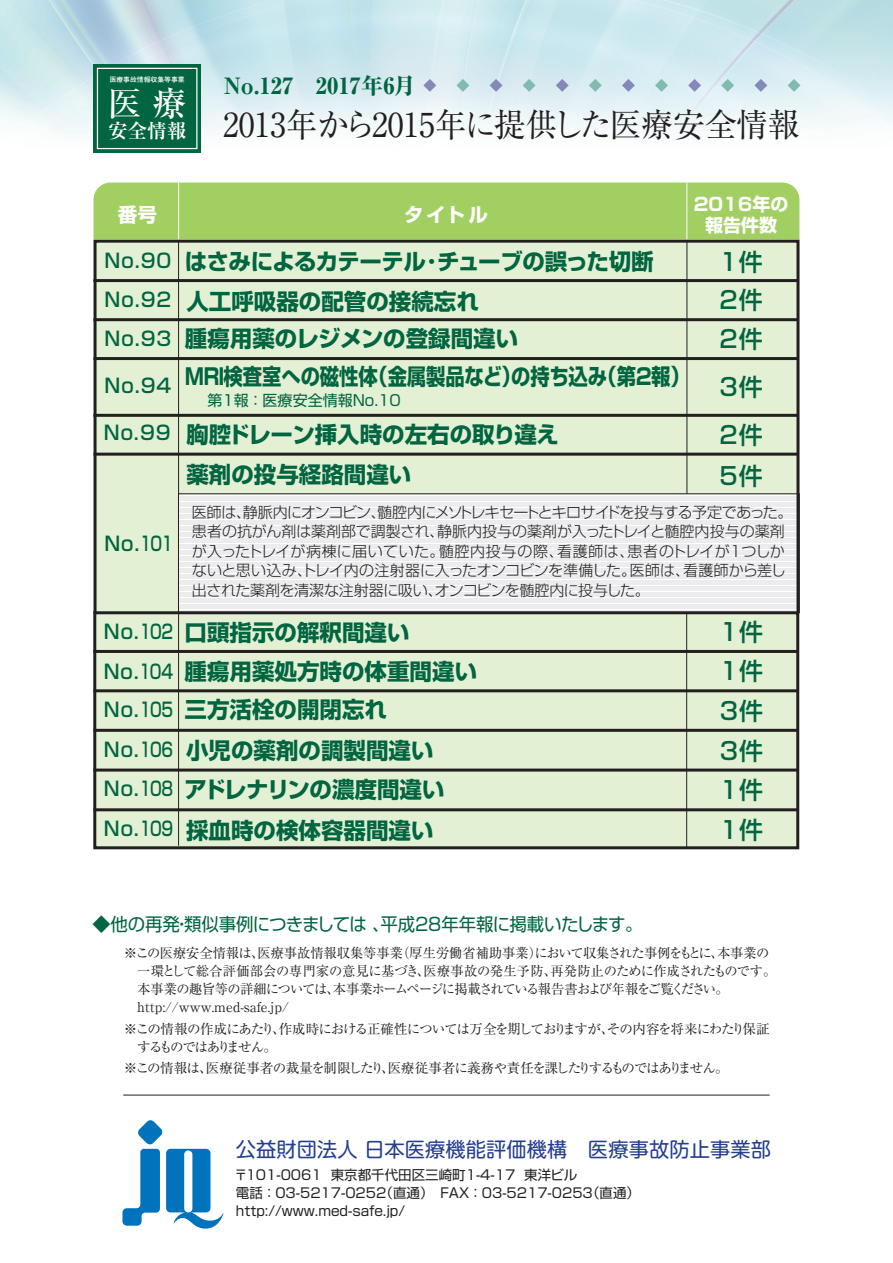
<style>
.page{position:relative;width:893px;height:1263px;background:#fff}
.page>*{position:absolute;margin:0;border:0;box-sizing:border-box;transform-origin:0 0}
.t1{font:33.75px "Ryumin Pro Medium 90 msp RKSJ H";color:#fff}
.t2{font:33px "Ryumin Pro Regular 90 msp RKSJ H";letter-spacing:-.005em;color:#231f20;scale:.96 1}
.t3{font:24px/38.7px "Shin Go Pro Medium 90 msp RKSJ H";letter-spacing:.05em;color:#006540}
.t4{font:22.5px/39.8px "Shin Go Pro Bold 90 msp RKSJ H";color:#006540}
.t5{font:22.5px "Shin Go Pro Bold 90 msp RKSJ H";color:#006540;scale:.86 1}
.t6{font:22.5px "Shin Go Pro Bold 90 msp RKSJ H";letter-spacing:-.025em;color:#006540}
.t7{font:22.5px "Ryumin Pro Heavy 90 msp RKSJ H";color:#006540}
.t8{font:20.25px "Shin M Go Pro Regular 90 msp RKSJ H";letter-spacing:.005em;color:#253f8e}
.t9{font:19.5px/39.3px "Shin Go Pro Medium 90 msp RKSJ H";letter-spacing:-.02em;color:#006540}
.t10{font:19.5px "Shin Go Pro Bold 90 msp RKSJ H";letter-spacing:.07em;color:#fff}
.t11{font:19.5px "Ryumin Pro Bold 90 msp RKSJ H";color:#fff}
.t12{font:18px "Shin Go Pro Regular 90 msp RKSJ H";letter-spacing:-.005em;color:#006540}
.t13{font:18px/21px "Shin Go Pro Bold 90 msp RKSJ H";color:#fff;text-align:center}
.t14{font:15px/19.5px "Shin Go Pro Light 90 msp RKSJ H";letter-spacing:-.015em;color:#231f20}
.t15{font:15px "Shin Go Pro Regular 90 msp RKSJ H";color:#006540}
.t16{font:13.5px/18px "Shin Go Pro Regular 90 msp RKSJ H";color:#231f20}
.t17{font:13.5px "Ryumin Pro Regular 90 msp RKSJ H";color:#231f20}
.t18{font:13.5px/18px "Ryumin Pro Regular 90 msp RKSJ H";letter-spacing:-.085em;color:#231f20}
.t19{font:13.5px "Ryumin Pro Regular 90 msp RKSJ H";letter-spacing:-.02em;color:#231f20}
.t20{font:13.5px "Ryumin Pro Regular 90 msp RKSJ H";letter-spacing:-.065em;color:#231f20}
.t21{font:13.5px "Ryumin Pro Regular 90 msp RKSJ H";letter-spacing:-.075em;color:#231f20}
.t22{font:6.75px "Futo Go B101 Pro Bold 90 msp RKSJ H";color:#fff}
.s1{font-family:"Shin Go Pro Medium 90 msp RKSJ H";font-size:19.5px}
</style>
<div class="page">
<img style="left:0;top:0;width:893px;height:1215px">
<svg style="left:456px;top:79px;width:13px;height:13px"></svg>
<svg style="left:490px;top:79px;width:12px;height:13px"></svg>
<svg style="left:423px;top:79px;width:13px;height:13px"></svg>
<svg style="left:523px;top:79px;width:12px;height:13px"></svg>
<svg style="left:556px;top:79px;width:13px;height:13px"></svg>
<svg style="left:589px;top:79px;width:13px;height:13px"></svg>
<svg style="left:622px;top:79px;width:13px;height:13px"></svg>
<svg style="left:655px;top:79px;width:13px;height:13px"></svg>
<svg style="left:688px;top:79px;width:13px;height:13px"></svg>
<svg style="left:721px;top:79px;width:13px;height:13px"></svg>
<svg style="left:754px;top:79px;width:13px;height:13px"></svg>
<svg style="left:787px;top:79px;width:13px;height:13px"></svg>
<div style="left:94px;top:64px;width:107px;height:89px;background:#006540"></div>
<div style="left:97px;top:68px;width:100px;height:81px;border:1px solid #fff"></div>
<div style="left:94px;top:183px;width:705px;height:55px;background:#a2cf62"></div>
<hr style="left:178px;top:183px;width:1px;height:57px;background:#fff">
<hr style="left:686px;top:183px;width:1px;height:57px;background:#fff">
<svg style="left:92px;top:238px;width:709px;height:378px;background:#e2ead7"></svg>
<hr style="left:178px;top:240px;width:1px;height:254px;background:#231f20">
<hr style="left:687px;top:240px;width:1px;height:254px;background:#231f20">
<hr style="left:123px;top:1095px;width:647px;height:1px;background:#231f20">
<svg style="left:122px;top:1120px;width:101px;height:109px"></svg>
<hr style="left:93px;top:279px;width:705px;height:3px;background:#231f20">
<hr style="left:93px;top:318px;width:705px;height:3px;background:#231f20">
<hr style="left:93px;top:357px;width:705px;height:3px;background:#231f20">
<hr style="left:93px;top:414px;width:705px;height:3px;background:#231f20">
<hr style="left:93px;top:453px;width:705px;height:3px;background:#231f20">
<div style="left:95px;top:613px;width:703px;height:235px;background:#e4f0d4"></div>
<div style="left:93px;top:611px;width:706px;height:238px;border:3px solid #231f20"></div>
<hr style="left:178px;top:614px;width:1px;height:232px;background:#231f20">
<hr style="left:93px;top:689px;width:705px;height:3px;background:#231f20">
<hr style="left:93px;top:729px;width:705px;height:3px;background:#231f20">
<hr style="left:93px;top:769px;width:705px;height:3px;background:#231f20">
<hr style="left:93px;top:808px;width:705px;height:3px;background:#231f20">
<hr style="left:93px;top:650px;width:705px;height:3px;background:#231f20">
<hr style="left:686px;top:614px;width:1px;height:234px;background:#231f20">
<p class="t22" style="left:110px;top:77px;width:76px">医療事故情報収集等事業</p>
<h3 class="t7" style="left:224px;top:77px;width:193px">No.127　2017年6月</h3>
<h1 class="t1" style="left:108px;top:90px;width:80px">医 療</h1>
<h3 class="t11" style="left:108px;top:124px;width:80px">安全情報</h3>
<h2 class="t2" style="left:223px;top:112px;width:602px">2013年から2015年に提供した医療安全情報</h2>
<h3 class="t10" style="left:118px;top:207px;width:40px">番号</h3>
<h3 class="t10" style="left:404px;top:207px;width:86px">タイトル</h3>
<p class="t13" style="left:694px;top:196px;width:96px">2016年の報告件数</p>
<h3 class="t6" style="left:105px;top:253px;width:551px"><span class="s1">No.90</span> はさみによるカテーテル･チューブの誤った切断</h3>
<h3 class="t3" style="left:719px;top:246px;width:45px">1件</h3>
<h3 class="t4" style="left:105px;top:284px;width:376px"><span class="s1">No.92</span> 人工呼吸器の配管の接続忘れ</h3>
<h3 class="t3" style="left:719px;top:284px;width:45px">2件</h3>
<h3 class="t4" style="left:105px;top:321px;width:415px"><span class="s1">No.93</span> 腫瘍用薬のレジメンの登録間違い</h3>
<h3 class="t3" style="left:719px;top:323px;width:45px">2件</h3>
<h3 class="t9" style="left:105px;top:369px;width:68px">No.94</h3>
<h3 class="t5" style="left:185px;top:368px;width:589px">ＭＲＩ検査室への磁性体（金属製品など）の持ち込み（第２報）</h3>
<p class="t15" style="left:207px;top:395px;width:195px">第1報 ：医療安全情報No.10</p>
<h3 class="t3" style="left:719px;top:371px;width:45px">3件</h3>
<h3 class="t4" style="left:104px;top:417px;width:457px"><span class="s1">No.99</span> 胸腔ドレーン挿入時の左右の取り違え</h3>
<h3 class="t3" style="left:719px;top:419px;width:45px">2件</h3>
<h3 class="t4" style="left:186px;top:458px;width:226px">薬剤の投与経路間違い</h3>
<h3 class="t3" style="left:719px;top:460px;width:45px">5件</h3>
<h3 class="t9" style="left:104px;top:527px;width:70px">No.101</h3>
<p class="t14" style="left:192px;top:505px;width:602px">医師は、静脈内にオンコビン、髄腔内にメソトレキセートとキロサイドを投与する予定であった。患者の抗がん剤は薬剤部で調製され、静脈内投与の薬剤が入ったトレイと髄腔内投与の薬剤が入ったトレイが病棟に届いていた。髄腔内投与の際、看護師は、患者のトレイが１つしかないと思い込み、トレイ内の注射器に入ったオンコビンを準備した。医師は、看護師から差し出された薬剤を清潔な注射器に吸い、オンコビンを髄腔内に投与した。</p>
<h3 class="t4" style="left:104px;top:616px;width:307px"><span class="s1">No.102</span> 口頭指示の解釈間違い</h3>
<h3 class="t4" style="left:104px;top:654px;width:375px"><span class="s1">No.104</span> 腫瘍用薬処方時の体重間違い</h3>
<h3 class="t9" style="left:104px;top:693px;width:71px">No.105<br>No.106</h3>
<h3 class="t4" style="left:185px;top:693px;width:204px">三方活栓の開閉忘れ</h3>
<h3 class="t9" style="left:104px;top:772px;width:71px;line-height:39.9px">No.108<br>No.109</h3>
<h3 class="t4" style="left:185px;top:734px;width:262px">小児の薬剤の調製間違いアドレナリンの濃度間違い採血時の検体容器間違い</h3>
<p class="t12" style="left:92px;top:918px;width:552px">◆他の再発・類似事例につきましては 、平成28年年報に掲載いたします。</p>
<h3 class="t3" style="left:720px;top:616px;width:45px">1件<br>1件</h3>
<h3 class="t3" style="left:720px;top:695px;width:45px">3件</h3>
<h3 class="t3" style="left:720px;top:735px;width:45px">3件</h3>
<h3 class="t3" style="left:720px;top:773px;width:45px;line-height:39.9px">1件<br>1件</h3>
<p class="t17" style="left:124px;top:948px;width:647px">※この医療安全情報は、医療事故情報収集等事業（厚生労働省補助事業）において収集された事例をもとに、本事業の</p>
<p class="t19" style="left:137px;top:966px;width:640px">一環として総合評価部会の専門家の意見に基づき、医療事故の発生予防、再発防止のために作成されたものです。</p>
<p class="t21" style="left:137px;top:984px;width:593px">本事業の趣旨等の詳細については、本事業ホームページに掲載されている報告書および年報をご覧ください。</p>
<p class="t17" style="left:124px;top:1002px;width:167px">　http://www.med-safe.jp/</p>
<p class="t18" style="left:137px;top:1022px;width:634px;text-indent:-13px">※この情報の作成にあたり、作成時における正確性については万全を期しておりますが、その内容を将来にわたり保証するものではありません。</p>
<p class="t20" style="left:124px;top:1063px;width:606px">※この情報は、医療従事者の裁量を制限したり、医療従事者に義務や責任を課したりするものではありません。</p>
<h3 class="t8" style="left:236px;top:1142px;width:537px">公益財団法人 日本医療機能評価機構　医療事故防止事業部</h3>
<p class="t16" style="left:234px;top:1168px;width:408px">〒101-0061 東京都千代田区三崎町1-4-17 東洋ビル<br>電話 ：03-5217-0252（直通）　ＦＡＸ ：03-5217-0253（直通）http://www.med-safe.jp/</p>
</div>
